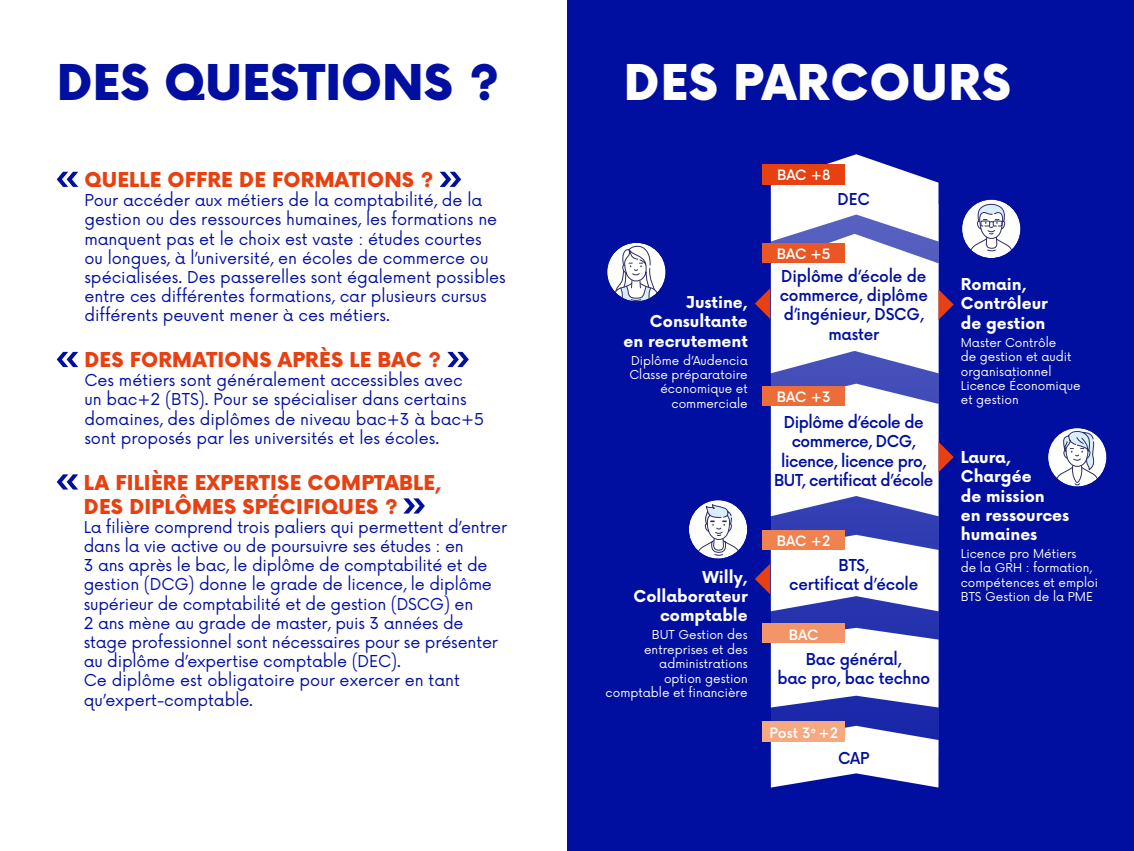
<style>
.page{position:relative;width:1134px;height:851px;background:#fff}
.page>*{position:absolute;margin:0;border:0;box-sizing:border-box;transform-origin:0 0}
.t1{font:900 48px "Now";color:#000fa0}
.t2{font:900 48px "Now";letter-spacing:.015em;color:#fff}
.t3{font:900 20px/24px "Now";letter-spacing:.01em;color:#e74011}
.t4{font:16px/19.2px "Now";color:#000fa0}
.t5{font:700 16px/19.2px "Now";color:#fff}
.t6{font:500 16px/19.2px "Now";letter-spacing:-.01em;color:#000fa0;text-align:center;scale:.96 1}
.t7{font:500 16px/19.2px "Now";letter-spacing:-.03em;color:#000fa0;text-align:center;scale:.96 1}
.t8{font:500 14px "Now";color:#fff}
.t9{font:12px/14.4px "Now";color:#fff}
</style>
<div class="page">
<div style="left:567px;top:0;width:567px;height:850px;background:#000fa0"></div>
<svg style="left:771px;top:373px;width:167px;height:352px;background:#2b37af"></svg>
<div style="left:762px;top:385px;width:83px;height:20px;background:#ed6d3a"></div>
<div style="left:762px;top:529px;width:83px;height:20px;background:#f08250"></div>
<svg style="left:771px;top:627px;width:167px;height:80px;background:#e4e5f4"></svg>
<div style="left:762px;top:623px;width:83px;height:20px;background:#f39568"></div>
<svg style="left:771px;top:725px;width:167px;height:62px;background:#cfd1ec"></svg>
<div style="left:762px;top:721px;width:83px;height:20px;background:#f6a981"></div>
<svg style="left:755px;top:534px;width:183px;height:77px;background:#cec4d9"></svg>
<svg style="left:771px;top:383px;width:183px;height:133px;background:#d4cde1"></svg>
<svg style="left:608px;top:243px;width:57px;height:57px"></svg>
<div style="left:606px;top:241px;width:61px;height:61px;border:1px solid #000fa0;border-radius:50%"></div>
<svg style="left:963px;top:200px;width:57px;height:57px"></svg>
<div style="left:961px;top:198px;width:61px;height:61px;border:1px solid #000fa0;border-radius:50%"></div>
<div style="left:1048px;top:428px;width:58px;height:58px;background:#fff;border-radius:29px"></div>
<svg style="left:1049px;top:431px;width:52px;height:54px"></svg>
<div style="left:1047px;top:427px;width:61px;height:60px;border:1px solid #000fa0;border-radius:50%"></div>
<svg style="left:690px;top:502px;width:56px;height:55px;background:#bfc2e0"></svg>
<div style="left:688px;top:499px;width:60px;height:60px;border:1px solid #000fa0;border-radius:50%"></div>
<svg style="left:755px;top:154px;width:199px;height:219px"></svg>
<div style="left:762px;top:164px;width:83px;height:20px;background:#e74011"></div>
<svg style="left:57px;top:172px;width:21px;height:15px"></svg>
<svg style="left:440px;top:172px;width:21px;height:15px"></svg>
<svg style="left:57px;top:352px;width:21px;height:15px"></svg>
<svg style="left:447px;top:352px;width:22px;height:15px"></svg>
<svg style="left:57px;top:474px;width:21px;height:15px"></svg>
<svg style="left:403px;top:498px;width:22px;height:15px"></svg>
<h1 class="t1" style="left:57px;top:48px;width:444px">DES QUESTIONS ?</h1>
<p class="t3" style="left:84px;top:167px;width:351px">QUELLE OFFRE DE FORMATIONS ?</p>
<p class="t4" style="left:84px;top:189px;width:423px">Pour accéder aux métiers de la comptabilité, de la gestion ou des ressources humaines, les formations ne manquent pas et le choix est vaste : études courtes<br>ou longues, à l’université, en écoles de commerce ou spécialisées. Des passerelles sont également possibles entre ces différentes formations, car plusieurs cursus différents peuvent mener à ces métiers.</p>
<p class="t3" style="left:84px;top:347px;width:358px">DES FORMATIONS APRÈS LE BAC ?</p>
<p class="t4" style="left:84px;top:369px;width:401px">Ces métiers sont généralement accessibles avec<br>un bac+2 (BTS). Pour se spécialiser dans certains domaines, des diplômes de niveau bac+3 à bac+5 sont proposés par les universités et les écoles.</p>
<p class="t3" style="left:84px;top:470px;width:360px">LA FILIÈRE EXPERTISE COMPTABLE,<br>DES DIPLÔMES SPÉCIFIQUES ?</p>
<p class="t4" style="left:84px;top:516px;width:425px">La filière comprend trois paliers qui permettent d’entrer dans la vie active ou de poursuivre ses études : en<br>3 ans après le bac, le diplôme de comptabilité et de gestion (DCG) donne le grade de licence, le diplôme supérieur de comptabilité et de gestion (DSCG) en<br>2 ans mène au grade de master, puis 3 années de stage professionnel sont nécessaires pour se présenter au diplôme d’expertise comptable (DEC).<br>Ce diplôme est obligatoire pour exercer en tant qu’expert-comptable.</p>
<h1 class="t2" style="left:624px;top:48px;width:389px">DES PARCOURS</h1>
<p class="t5" style="left:623px;top:292px;width:126px;text-align:right">Justine,<br>Consultante<br>en recrutement</p>
<p class="t9" style="left:629px;top:352px;width:120px;text-align:right">Diplôme d’Audencia<br>Classe préparatoire économique et commerciale</p>
<p class="t5" style="left:634px;top:567px;width:116px;text-align:right">Willy,<br>Collaborateur comptable</p>
<p class="t9" style="left:606px;top:627px;width:144px;text-align:right">BUT Gestion des entreprises et des administrations<br>option gestion comptable et financière</p>
<p class="t8" style="left:777px;top:164px;width:55px">BAC +8</p>
<p class="t6" style="left:838px;top:189px;width:35px">DEC</p>
<p class="t8" style="left:777px;top:243px;width:56px">BAC +5</p>
<p class="t6" style="left:780px;top:265px;width:156px">Diplôme d’école de commerce, diplôme d’ingénieur, DSCG, master</p>
<p class="t8" style="left:777px;top:386px;width:55px">BAC +3</p>
<p class="t7" style="left:774px;top:412px;width:167px">Diplôme d’école de commerce, DCG, licence, licence pro,<br>BUT, certificat d’école</p>
<p class="t8" style="left:777px;top:530px;width:55px">BAC +2</p>
<p class="t6" style="left:789px;top:554px;width:136px">BTS,<br>certificat d’école</p>
<p class="t8" style="left:789px;top:623px;width:31px">BAC</p>
<p class="t6" style="left:777px;top:648px;width:161px">Bac général,<br>bac pro, bac techno</p>
<p class="t8" style="left:769px;top:721px;width:70px">Post 3<sup>e</sup> +2</p>
<p class="t6" style="left:838px;top:747px;width:34px">CAP</p>
<p class="t5" style="left:961px;top:274px;width:89px">Romain,<br>Contrôleur de gestion</p>
<p class="t9" style="left:961px;top:334px;width:121px">Master Contrôle<br>de gestion et audit organisationnel<br>Licence Économique et gestion</p>
<p class="t5" style="left:961px;top:447px;width:110px">Laura,<br>Chargée<br>de mission<br>en ressources humaines</p>
<p class="t9" style="left:961px;top:545px;width:139px">Licence pro Métiers<br>de la GRH : formation, compétences et emploi<br>BTS Gestion de la PME</p>
</div>
